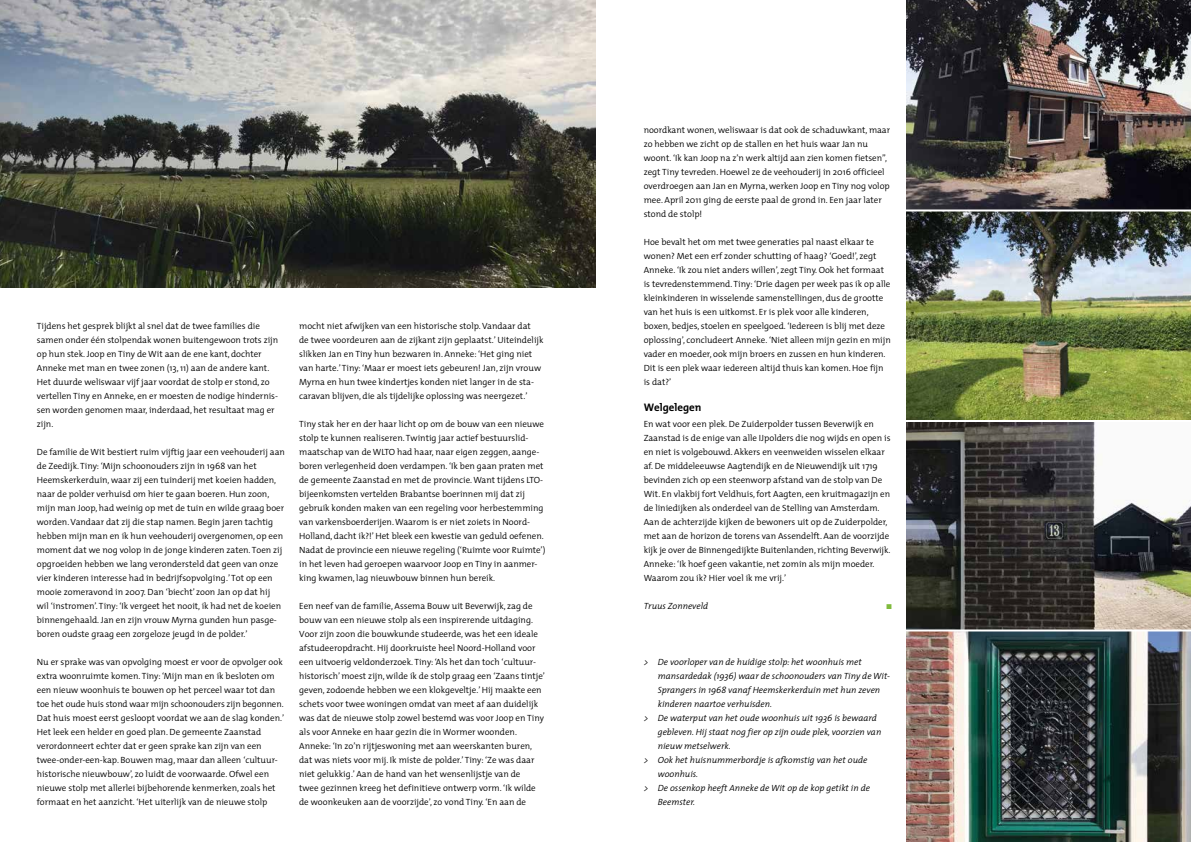
<style>
.page{position:relative;width:1191px;height:842px;background:#fff}
.page>*{position:absolute;margin:0;border:0;box-sizing:border-box;transform-origin:0 0}
.t1{font:700 11px "The Mix";color:#000}
.t2{font:300 9px/14px "The Mix";color:#000}
.t3{font:italic 300 9px "The Mix";color:#000}
.t4{font:7px "Zapf Dingbats ITC";color:#80bb3d}
</style>
<div class="page">
<img style="left:906px;top:0;width:285px;height:842px">
<img style="left:0;top:0;width:595px;height:287px">
<hr style="left:906px;top:420px;width:285px;height:2px;background:#fff">
<hr style="left:906px;top:629px;width:285px;height:2px;background:#fff">
<hr style="left:906px;top:209px;width:285px;height:2px;background:#fff">
<p class="t2" style="left:37px;top:319px;width:243px">Tijdens het gesprek blijkt al snel dat de twee families die samen onder één stolpendak wonen buitengewoon trots zijn op hun stek. Joop en Tiny de Wit aan de ene kant, dochter Anneke met man en twee zonen (13, 11) aan de andere kant.<br>Het duurde weliswaar vijf jaar voordat de stolp er stond, zo vertellen Tiny en Anneke, en er moesten de nodige hindernis&shy;sen worden genomen maar, inderdaad, het resultaat mag er zijn.</p>
<p class="t2" style="left:37px;top:445px;width:250px">De familie de Wit bestiert ruim vijftig jaar een veehouderij aan de Zeedijk. Tiny: ‘Mijn schoonouders zijn in 1968 van het Heemskerkerduin, waar zij een tuinderij met koeien hadden, naar de polder verhuisd om hier te gaan boeren. Hun zoon, mijn man Joop, had weinig op met de tuin en wilde graag boer worden. Vandaar dat zij die stap namen. Begin jaren tachtig hebben mijn man en ik hun veehouderij overgenomen, op een moment dat we nog volop in de jonge kinderen zaten. Toen zij opgroeiden hebben we lang verondersteld dat geen van onze vier kinderen interesse had in bedrijfsopvolging.’ Tot op een mooie zomeravond in 2007. Dan ‘biecht’ zoon Jan op dat hij<br>wil ‘instromen’. Tiny: ‘Ik vergeet het nooit, ik had net de koeien binnengehaald. Jan en zijn vrouw Myrna gunden hun pasge&shy;boren oudste graag een zorgeloze jeugd in de polder.’</p>
<p class="t2" style="left:37px;top:655px;width:249px">Nu er sprake was van opvolging moest er voor de opvolger ook extra woonruimte komen. Tiny: ‘Mijn man en ik besloten om een nieuw woonhuis te bouwen op het perceel waar tot dan toe het oude huis stond waar mijn schoonouders zijn begonnen.<br>Dat huis moest eerst gesloopt voordat we aan de slag konden.’ Het leek een helder en goed plan. De gemeente Zaanstad verordonneert echter dat er geen sprake kan zijn van een twee-onder-een-kap. Bouwen mag, maar dan alleen ‘cultuur&shy;historische nieuwbouw’, zo luidt de voorwaarde. Ofwel een nieuwe stolp met allerlei bijbehorende kenmerken, zoals het formaat en het aanzicht. ‘Het uiterlijk van de nieuwe stolp</p>
<p class="t2" style="left:299px;top:319px;width:246px">mocht niet afwijken van een historische stolp. Vandaar dat<br>de twee voordeuren aan de zijkant zijn geplaatst.’ Uiteindelijk slikken Jan en Tiny hun bezwaren in. Anneke: ‘Het ging niet van harte.’ Tiny: ‘Maar er moest iets gebeuren! Jan, zijn vrouw Myrna en hun twee kindertjes konden niet langer in de sta&shy;caravan blijven, die als tijdelijke oplossing was neergezet.’</p>
<p class="t2" style="left:299px;top:417px;width:248px">Tiny stak her en der haar licht op om de bouw van een nieuwe stolp te kunnen realiseren. Twintig jaar actief bestuurslid&shy;maatschap van de WLTO had haar, naar eigen zeggen, aange&shy;boren verlegenheid doen verdampen. ‘Ik ben gaan praten met de gemeente Zaanstad en met de provincie. Want tijdens LTO&shy;bijeenkomsten vertelden Brabantse boerinnen mij dat zij gebruik konden maken van een regeling voor herbestemming van varkensboerderijen. Waarom is er niet zoiets in Noord-Holland, dacht ik?!’ Het bleek een kwestie van geduld oefenen.<br>Nadat de provincie een nieuwe regeling (‘Ruimte voor Ruimte’) in het leven had geroepen waarvoor Joop en Tiny in aanmer&shy;king kwamen, lag nieuwbouw binnen hun bereik.</p>
<p class="t2" style="left:299px;top:599px;width:247px">Een neef van de familie, Assema Bouw uit Beverwijk, zag de bouw van een nieuwe stolp als een inspirerende uitdaging.<br>Voor zijn zoon die bouwkunde studeerde, was het een ideale afstudeeropdracht. Hij doorkruiste heel Noord-Holland voor een uitvoerig veldonderzoek. Tiny: ‘Als het dan toch ‘cultuur&shy;historisch’ moest zijn, wilde ik de stolp graag een ‘Zaans tintje’ geven, zodoende hebben we een klokgeveltje.’ Hij maakte een schets voor twee woningen omdat van meet af aan duidelijk was dat de nieuwe stolp zowel bestemd was voor Joop en Tiny als voor Anneke en haar gezin die in Wormer woonden.<br>Anneke: ‘In zo’n rijtjeswoning met aan weerskanten buren, dat was niets voor mij. Ik miste de polder.’ Tiny: ‘Ze was daar niet gelukkig.’ Aan de hand van het wensenlijstje van de<br>twee gezinnen kreeg het definitieve ontwerp vorm. ‘Ik wilde de woonkeuken aan de voorzijde’, zo vond Tiny. ‘En aan de</p>
<p class="t2" style="left:643px;top:123px;width:248px">noordkant wonen, weliswaar is dat ook de schaduwkant, maar zo hebben we zicht op de stallen en het huis waar Jan nu woont. ‘Ik kan Joop na z’n werk altijd aan zien komen fietsen”, zegt Tiny tevreden. Hoewel ze de veehouderij in 2016 officieel overdroegen aan Jan en Myrna, werken Joop en Tiny nog volop mee. April 2011 ging de eerste paal de grond in. Een jaar later stond de stolp!</p>
<p class="t2" style="left:643px;top:235px;width:248px">Hoe bevalt het om met twee generaties pal naast elkaar te wonen? Met een erf zonder schutting of haag? ‘Goed!’, zegt Anneke. ‘Ik zou niet anders willen’, zegt Tiny. Ook het formaat is tevredenstemmend. Tiny: ‘Drie dagen per week pas ik op alle kleinkinderen in wisselende samenstellingen, dus de grootte van het huis is een uitkomst. Er is plek voor alle kinderen, boxen, bedjes, stoelen en speelgoed. ‘Iedereen is blij met deze oplossing’, concludeert Anneke. ‘Niet alleen mijn gezin en mijn vader en moeder, ook mijn broers en zussen en hun kinderen.<br>Dit is een plek waar iedereen altijd thuis kan komen. Hoe fijn is dat?’</p>
<p class="t1" style="left:643px;top:398px;width:59px">Welgelegen</p>
<p class="t2" style="left:643px;top:417px;width:248px">En wat voor een plek. De Zuiderpolder tussen Beverwijk en Zaanstad is de enige van alle IJpolders die nog wijds en open is en niet is volgebouwd. Akkers en veenweiden wisselen elkaar af. De middeleeuwse Aagtendijk en de Nieuwendijk uit 1719 bevinden zich op een steenworp afstand van de stolp van De Wit. En vlakbij fort Veldhuis, fort Aagten, een kruitmagazijn en de liniedijken als onderdeel van de Stelling van Amsterdam.<br>Aan de achterzijde kijken de bewoners uit op de Zuiderpolder, met aan de horizon de torens van Assendelft. Aan de voorzijde kijk je over de Binnengedijkte Buitenlanden, richting Beverwijk.<br>Anneke: ‘Ik hoef geen vakantie, net zomin als mijn moeder.<br>Waarom zou ik? Hier voel ik me vrij.’</p>
<p class="t3" style="left:643px;top:599px;width:66px">Truus Zonneveld</p>
<p class="t4" style="left:886px;top:603px;width:7px">■</p>
<p class="t3" style="left:643px;top:655px;width:220px">&gt; De voorloper van de huidige stolp: het woonhuis met</p>
<p class="t3" style="left:658px;top:669px;width:234px">mansardedak (1936) waar de schoonouders van Tiny de Wit-</p>
<p class="t3" style="left:658px;top:683px;width:224px">Sprangers in 1968 vanaf Heemskerkerduin met hun zeven</p>
<p class="t3" style="left:658px;top:697px;width:116px">kinderen naartoe verhuisden.</p>
<p class="t3" style="left:643px;top:711px;width:235px">&gt; De waterput van het oude woonhuis uit 1936 is bewaard</p>
<p class="t3" style="left:658px;top:725px;width:225px">gebleven. Hij staat nog fier op zijn oude plek, voorzien van</p>
<p class="t3" style="left:658px;top:739px;width:74px">nieuw metselwerk.</p>
<p class="t3" style="left:643px;top:753px;width:225px">&gt; Ook het huisnummerbordje is afkomstig van het oude</p>
<p class="t3" style="left:658px;top:767px;width:42px">woonhuis.</p>
<p class="t3" style="left:643px;top:781px;width:228px">&gt; De ossenkop heeft Anneke de Wit op de kop getikt in de</p>
<p class="t3" style="left:658px;top:795px;width:39px">Beemster.</p>
</div>
